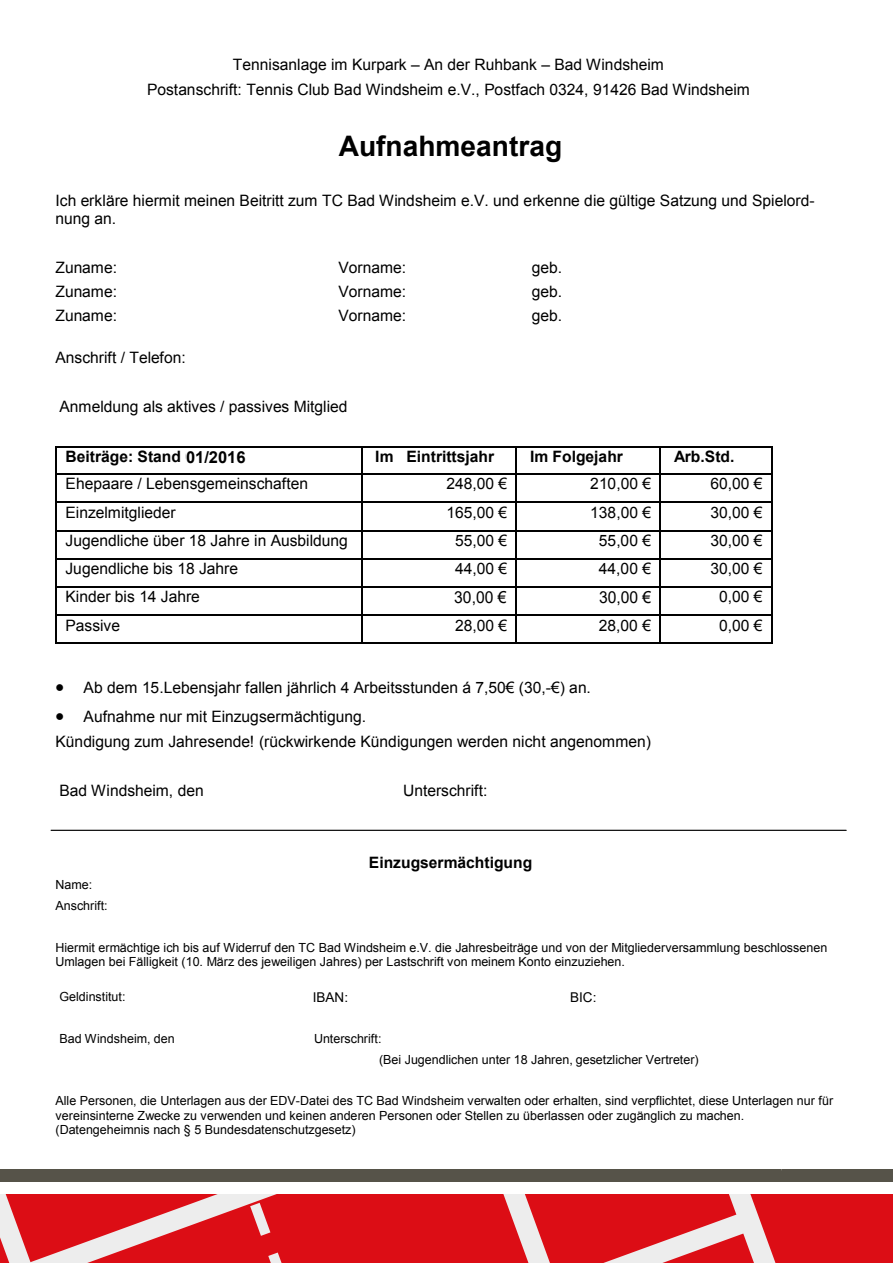
<style>
.page{position:relative;width:893px;height:1263px;background:#fff}
.page>*{position:absolute;margin:0;border:0;box-sizing:border-box;transform-origin:0 0}
.t1{font:700 28.2px "Arial";color:#000}
.t2{font:16.5px "Arial";color:#000;scale:.95 1}
.t3{font:700 16.5px "Arial";color:#000}
.t4{font:15.75px/24.3px "Arial";color:#000}
.t5{font:700 15.75px "Arial";color:#000}
.t6{font:13.5px "Arial";color:#000}
.t7{font:12.6px/14.4px "Arial";color:#000}
</style>
<div class="page">
<div style="left:0;top:1169px;width:782px;height:12px;background:#565349"></div>
<svg style="left:645px;top:1195px;width:131px;height:68px;background:#e26368"></svg>
<img style="left:776px;top:1181px;width:4px;height:68px">
<svg style="left:780px;top:1169px;width:113px;height:94px;background:#cd353a"></svg>
<hr style="left:55px;top:446px;width:2px;height:196px;background:#010101">
<hr style="left:361px;top:447px;width:2px;height:195px;background:#010101">
<hr style="left:516px;top:447px;width:1px;height:195px;background:#010101">
<hr style="left:659px;top:447px;width:2px;height:195px;background:#010101">
<hr style="left:771px;top:446px;width:2px;height:196px;background:#010101">
<hr style="left:55px;top:446px;width:718px;height:1px;background:#010101">
<hr style="left:57px;top:473px;width:714px;height:2px;background:#010101">
<hr style="left:57px;top:501px;width:714px;height:2px;background:#010101">
<hr style="left:57px;top:530px;width:714px;height:1px;background:#010101">
<hr style="left:57px;top:558px;width:714px;height:2px;background:#010101">
<hr style="left:57px;top:586px;width:714px;height:2px;background:#010101">
<hr style="left:57px;top:614px;width:714px;height:2px;background:#010101">
<hr style="left:55px;top:642px;width:718px;height:2px;background:#010101">
<hr style="left:51px;top:830px;width:795px;height:1px;background:#010101">
<svg style="left:0;top:1195px;width:645px;height:68px;background:#de3239"></svg>
<p class="t4" style="left:147px;top:53px;width:604px;text-align:center">Tennisanlage im Kurpark – An der Ruhbank – Bad Windsheim<br>Postanschrift: Tennis Club Bad Windsheim e.V., Postfach 0324, 91426 Bad Windsheim</p>
<h1 class="t1" style="left:339px;top:127px;width:225px">Aufnahmeantrag</h1>
<p class="t4" style="left:55px;top:192px;width:761px;line-height:18px">Ich erkläre hiermit meinen Beitritt zum TC Bad Windsheim e.V. und erkenne die gültige Satzung und Spielord&shy;nung an.</p>
<p class="t4" style="left:55px;top:255px;width:63px">Zuname:</p>
<p class="t4" style="left:338px;top:255px;width:69px">Vorname:</p>
<p class="t4" style="left:532px;top:255px;width:32px">geb.</p>
<p class="t4" style="left:55px;top:279px;width:63px">Zuname:</p>
<p class="t4" style="left:338px;top:279px;width:69px">Vorname:</p>
<p class="t4" style="left:532px;top:279px;width:32px">geb.</p>
<p class="t4" style="left:55px;top:304px;width:63px">Zuname:</p>
<p class="t4" style="left:338px;top:304px;width:69px">Vorname:</p>
<p class="t4" style="left:532px;top:304px;width:32px">geb.</p>
<p class="t4" style="left:55px;top:346px;width:132px">Anschrift / Telefon:</p>
<p class="t4" style="left:60px;top:394px;width:289px">Anmeldung als aktives / passives Mitglied</p>
<p class="t3" style="left:186px;top:445px;width:61px">01/2016</p>
<p class="t5" style="left:66px;top:446px;width:178px">Beiträge: Stand 01/2013</p>
<p class="t5" style="left:375px;top:446px;width:120px">Im Eintrittsjahr</p>
<p class="t5" style="left:530px;top:446px;width:94px">Im Folgejahr</p>
<p class="t5" style="left:674px;top:446px;width:62px">Arb.Std.</p>
<p class="t4" style="left:66px;top:472px;width:244px">Ehepaare / Lebensgemeinschaften</p>
<p class="t4" style="left:447px;top:472px;width:62px">248,00 €</p>
<p class="t4" style="left:590px;top:472px;width:62px">210,00 €</p>
<p class="t4" style="left:711px;top:472px;width:54px">60,00 €</p>
<p class="t4" style="left:66px;top:500px;width:112px">Einzelmitglieder</p>
<p class="t4" style="left:446px;top:500px;width:62px">165,00 €</p>
<p class="t4" style="left:590px;top:500px;width:62px">138,00 €</p>
<p class="t4" style="left:710px;top:500px;width:54px">30,00 €</p>
<p class="t4" style="left:66px;top:528px;width:284px">Jugendliche über 18 Jahre in Ausbildung</p>
<p class="t4" style="left:455px;top:528px;width:54px">55,00 €</p>
<p class="t4" style="left:599px;top:528px;width:54px">55,00 €</p>
<p class="t4" style="left:710px;top:528px;width:54px">30,00 €</p>
<p class="t4" style="left:66px;top:557px;width:174px">Jugendliche bis 18 Jahre</p>
<p class="t4" style="left:455px;top:557px;width:54px">44,00 €</p>
<p class="t4" style="left:599px;top:557px;width:54px">44,00 €</p>
<p class="t4" style="left:710px;top:557px;width:54px">30,00 €</p>
<p class="t4" style="left:66px;top:585px;width:136px">Kinder bis 14 Jahre</p>
<p class="t4" style="left:455px;top:585px;width:54px">28,00 €</p>
<p class="t4" style="left:599px;top:585px;width:54px">22,00 €</p>
<p class="t4" style="left:719px;top:585px;width:45px">0,00 €</p>
<p class="t4" style="left:66px;top:613px;width:56px">Passive</p>
<p class="t4" style="left:455px;top:613px;width:54px">28,00 €</p>
<p class="t4" style="left:599px;top:613px;width:54px">28,00 €</p>
<p class="t4" style="left:719px;top:613px;width:45px">0,00 €</p>
<p class="t2" style="left:454px;top:586px;width:57px">30,00 €</p>
<p class="t2" style="left:599px;top:585px;width:57px">30,00 €</p>
<p class="t4" style="left:55px;top:675px;width:537px">• Ab dem 15.Lebensjahr fallen jährlich 4 Arbeitsstunden á 7,50€ (30,-€) an.</p>
<p class="t4" style="left:55px;top:704px;width:597px;line-height:24.9px">• Aufnahme nur mit Einzugsermächtigung.<br>Kündigung zum Jahresende! (rückwirkende Kündigungen werden nicht angenommen)</p>
<p class="t4" style="left:60px;top:778px;width:146px">Bad Windsheim, den</p>
<p class="t4" style="left:403px;top:778px;width:86px">Unterschrift:</p>
<p class="t5" style="left:369px;top:852px;width:165px">Einzugsermächtigung</p>
<p class="t7" style="left:55px;top:875px;width:54px;line-height:20.7px">Name:<br>Anschrift:</p>
<p class="t7" style="left:55px;top:940px;width:773px">Hiermit ermächtige ich bis auf Widerruf den TC Bad Windsheim e.V. die Jahresbeiträge und von der Mitgliederversammlung beschlossenen<br>Umlagen bei Fälligkeit (10. März des jeweiligen Jahres) per Lastschrift von meinem Konto einzuziehen.</p>
<p class="t7" style="left:60px;top:990px;width:68px">Geldinstitut:</p>
<p class="t7" style="left:313px;top:990px;width:83px">Kontonummer:</p>
<p class="t7" style="left:60px;top:1031px;width:117px">Bad Windsheim, den</p>
<p class="t7" style="left:379px;top:1028px;width:321px;line-height:20.9px;text-indent:-65px">Unterschrift:<br>(Bei Jugendlichen unter 18 Jahren, gesetzlicher Vertreter)</p>
<p class="t7" style="left:55px;top:1094px;width:779px">Alle Personen, die Unterlagen aus der EDV-Datei des TC Bad Windsheim verwalten oder erhalten, sind verpflichtet, diese Unterlagen nur für vereinsinterne Zwecke zu verwenden und keinen anderen Personen oder Stellen zu überlassen oder zugänglich zu machen. (Datengeheimnis nach § 5 Bundesdatenschutzgesetz)</p>
<p class="t6" style="left:313px;top:988px;width:37px">IBAN:</p>
<p class="t6" style="left:570px;top:988px;width:28px">BIC:</p>
</div>
